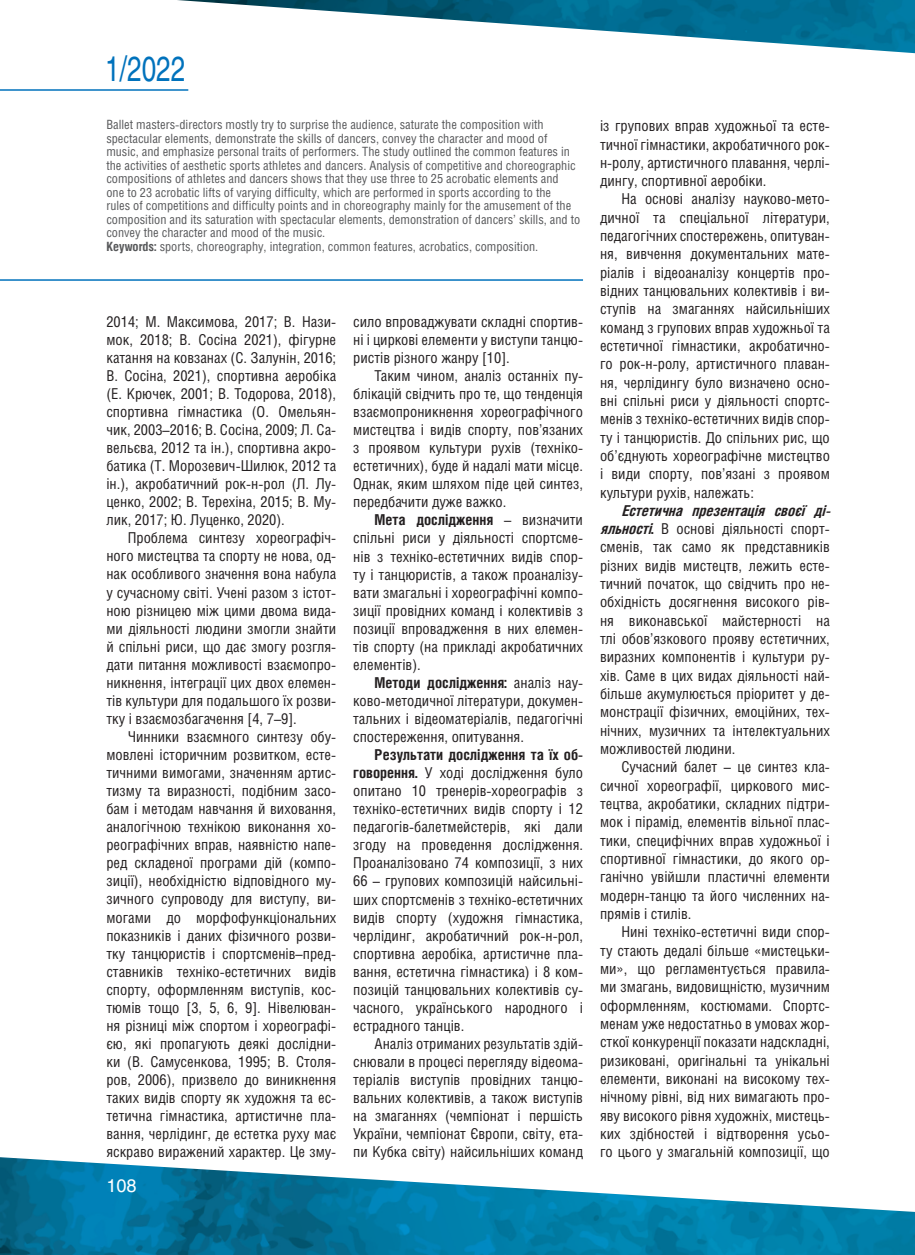
<style>
.page{position:relative;width:915px;height:1255px;background:#fff}
.page>*{position:absolute;margin:0;border:0;box-sizing:border-box;transform-origin:0 0}
.t1{font:34.5px "Helios C";color:#0072bc;scale:.75 1}
.t2{font:18px "Helios C";color:#fff}
.t3{font:15px/18px "Helios Cond C";color:#231f20;text-align:justify}
.t4{font:12.75px/13.5px "Helios Cond C";color:#57585a}
.s1{font-weight:700}
.s2{font-weight:700;font-style:italic}
</style>
<div class="page">
<img style="left:177px;top:0;width:737px;height:53px">
<img style="left:0;top:1157px;width:914px;height:97px">
<hr style="left:0;top:89px;width:188px;height:2px;background:#0072bc">
<hr style="left:0;top:279px;width:583px;height:2px;background:#0072bc">
<h1 class="t1" style="left:105px;top:48px;width:108px">1/2022</h1>
<p class="t4" style="left:106px;top:118px;width:475px">Ballet masters-directors mostly try to surprise the audience, saturate the composition with spectacular elements, demonstrate the skills of dancers, convey the character and mood of music, and emphasize personal traits of performers. The study outlined the common features in the activities of aesthetic sports athletes and dancers. Analysis of competitive and choreographic compositions of athletes and dancers shows that they use three to 25 acrobatic elements and<br>one to 23 acrobatic lifts of varying difficulty, which are performed in sports according to the<br>rules of competitions and difficulty points and in choreography mainly for the amusement of the composition and its saturation with spectacular elements, demonstration of dancers’ skills, and to convey the character and mood of the music.<br><span class="s1">Keywords:</span> sports, choreography, integration, common features, acrobatics, composition.</p>
<p class="t3" style="left:106px;top:312px;width:231px">2014; М. Максимова, 2017; В. Нази&shy;мок, 2018; В. Сосіна 2021), фігурне катання на ковзанах (С. Залунін, 2016; В. Сосіна, 2021), спортивна аеробіка (Е. Крючек, 2001; В. Тодорова, 2018), спортивна гімнастика (О. Омельян&shy;чик, 2003–2016; В. Сосіна, 2009; Л. Са&shy;вельєва, 2012 та ін.), спортивна акро&shy;батика (Т. Морозевич-Шилюк, 2012 та ін.), акробатичний рок-н-рол (Л. Лу&shy;ценко, 2002; В. Терехіна, 2015; В. Му&shy;лик, 2017; Ю. Луценко, 2020).</p>
<p class="t3" style="left:106px;top:528px;width:231px;text-indent:21px">Проблема синтезу хореографіч&shy;ного мистецтва та спорту не нова, од&shy;нак особливого значення вона набула у сучасному світі. Учені разом з істот&shy;ною різницею між цими двома вида&shy;ми діяльності людини змогли знайти й спільні риси, що дає змогу розгля&shy;дати питання можливості взаємопро&shy;никнення, інтеграції цих двох елемен&shy;тів культури для подальшого їх розви&shy;тку і взаємозбагачення [4, 7–9].</p>
<p class="t3" style="left:106px;top:727px;width:231px;text-indent:21px">Чинники взаємного синтезу обу&shy;мовлені історичним розвитком, есте&shy;тичними вимогами, значенням артис&shy;тизму та виразності, подібним засо&shy;бам і методам навчання й виховання, аналогічною технікою виконання хо&shy;реографічних вправ, наявністю напе&shy;ред складеної програми дій (компо&shy;зиції), необхідністю відповідного му&shy;зичного супроводу для виступу, ви&shy;могами до морфофункціональних показників і даних фізичного розви&shy;тку танцюристів і спортсменів–пред&shy;ставників техніко-естетичних видів спорту, оформленням виступів, кос&shy;тюмів тощо [3, 5, 6, 9]. Нівелюван&shy;ня різниці між спортом і хореографі&shy;єю, які пропагують деякі дослідни&shy;ки (В. Самусенкова, 1995; В. Столя&shy;ров, 2006), призвело до виникнення таких видів спорту як художня та ес&shy;тетична гімнастика, артистичне пла&shy;вання, черлідинг, де естетка руху має яскраво виражений характер. Це зму-</p>
<p class="t2" style="left:106px;top:1175px;width:32px">108</p>
<p class="t3" style="left:353px;top:312px;width:231px">сило впроваджувати складні спортив&shy;ні і циркові елементи у виступи танцю&shy;ристів різного жанру [10].</p>
<p class="t3" style="left:353px;top:366px;width:231px;text-indent:21px">Таким чином, аналіз останніх пу&shy;блікацій свідчить про те, що тенденція взаємопроникнення хореографічного мистецтва і видів спорту, пов’язаних з проявом культури рухів (техніко&shy;естетичних), буде й надалі мати місце.<br>Однак, яким шляхом піде цей синтез, передбачити дуже важко.</p>
<p class="t3" style="left:353px;top:510px;width:231px;text-indent:21px"><span class="s1">Мета дослідження</span> – визначити спільні риси у діяльності спортсме&shy;нів з техніко-естетичних видів спор&shy;ту і танцюристів, а також проаналізу&shy;вати змагальні і хореографічні компо&shy;зиції провідних команд і колективів з позиції впровадження в них елемен&shy;тів спорту (на прикладі акробатичних елементів).</p>
<p class="t3" style="left:353px;top:673px;width:231px;text-indent:21px"><span class="s1">Методи дослідження:</span> аналіз нау&shy;ково-методичної літератури, докумен&shy;тальних і відеоматеріалів, педагогічні спостереження, опитування.</p>
<p class="t3" style="left:353px;top:745px;width:231px;text-indent:21px"><span class="s1">Результати дослідження та їх об&shy;говорення.</span> У ході дослідження було опитано 10 тренерів-хореографів з техніко-естетичних видів спорту і 12 педагогів-балетмейстерів, які дали згоду на проведення дослідження.<br>Проаналізовано 74 композиції, з них 66 – групових композицій найсильні&shy;ших спортсменів з техніко-естетичних видів спорту (художня гімнастика, черлідинг, акробатичний рок-н-рол, спортивна аеробіка, артистичне пла&shy;вання, естетична гімнастика) і 8 ком&shy;позицій танцювальних колективів су&shy;часного, українського народного і естрадного танців.</p>
<p class="t3" style="left:353px;top:1034px;width:231px;text-indent:21px">Аналіз отриманих результатів здій&shy;снювали в процесі перегляду відеома&shy;теріалів виступів провідних танцю&shy;вальних колективів, а також виступів на змаганнях (чемпіонат і першість України, чемпіонат Європи, світу, ета&shy;пи Кубка світу) найсильніших команд</p>
<p class="t3" style="left:600px;top:116px;width:231px">із групових вправ художньої та есте&shy;тичної гімнастики, акробатичного рок&shy;н-ролу, артистичного плавання, черлі&shy;дингу, спортивної аеробіки.</p>
<p class="t3" style="left:600px;top:190px;width:231px;text-indent:21px">На основі аналізу науково-мето&shy;дичної та спеціальної літератури, педагогічних спостережень, опитуван&shy;ня, вивчення документальних мате&shy;ріалів і відеоаналізу концертів про&shy;відних танцювальних колективів і ви&shy;ступів на змаганнях найсильніших команд з групових вправ художньої та естетичної гімнастики, акробатично&shy;го рок-н-ролу, артистичного плаван&shy;ня, черлідингу було визначено осно&shy;вні спільні риси у діяльності спортс&shy;менів з техніко-естетичних видів спор&shy;ту і танцюристів. До спільних рис, що об’єднують хореографічне мистецтво і види спорту, пов’язані з проявом культури рухів, належать:</p>
<p class="t3" style="left:600px;top:501px;width:236px;text-align:left;text-indent:21px"><span class="s2">Естетична презентація своєї ді&shy;яльності</span><span class="s1">.</span> В основі діяльності спорт&shy;сменів, так само як представників різних видів мистецтв, лежить есте&shy;тичний початок, що свідчить про не&shy;обхідність досягнення високого рів&shy;ня виконавської майстерності на тлі обов’язкового прояву естетичних, виразних компонентів і культури ру&shy;хів. Саме в цих видах діяльності най&shy;більше акумулюється пріоритет у де&shy;монстрації фізичних, емоційних, тех&shy;нічних, музичних та інтелектуальних можливостей людини.</p>
<p class="t3" style="left:600px;top:757px;width:231px;text-indent:21px">Сучасний балет – це синтез кла&shy;сичної хореографії, циркового мис&shy;тецтва, акробатики, складних підтри&shy;мок і пірамід, елементів вільної плас&shy;тики, специфічних вправ художньої і спортивної гімнастики, до якого ор&shy;ганічно увійшли пластичні елементи модерн-танцю та його численних на&shy;прямів і стилів.</p>
<p class="t3" style="left:600px;top:922px;width:231px;text-indent:21px">Нині техніко-естетичні види спор&shy;ту стають дедалі більше «мистецьки&shy;ми», що регламентується правила&shy;ми змагань, видовищністю, музичним оформленням, костюмами. Спортс&shy;менам уже недостатньо в умовах жор&shy;сткої конкуренції показати надскладні, ризиковані, оригінальні та унікальні елементи, виконані на високому тех&shy;нічному рівні, від них вимагають про&shy;яву високого рівня художніх, мистець&shy;ких здібностей і відтворення усьо&shy;го цього у змагальній композиції, що</p>
</div>
